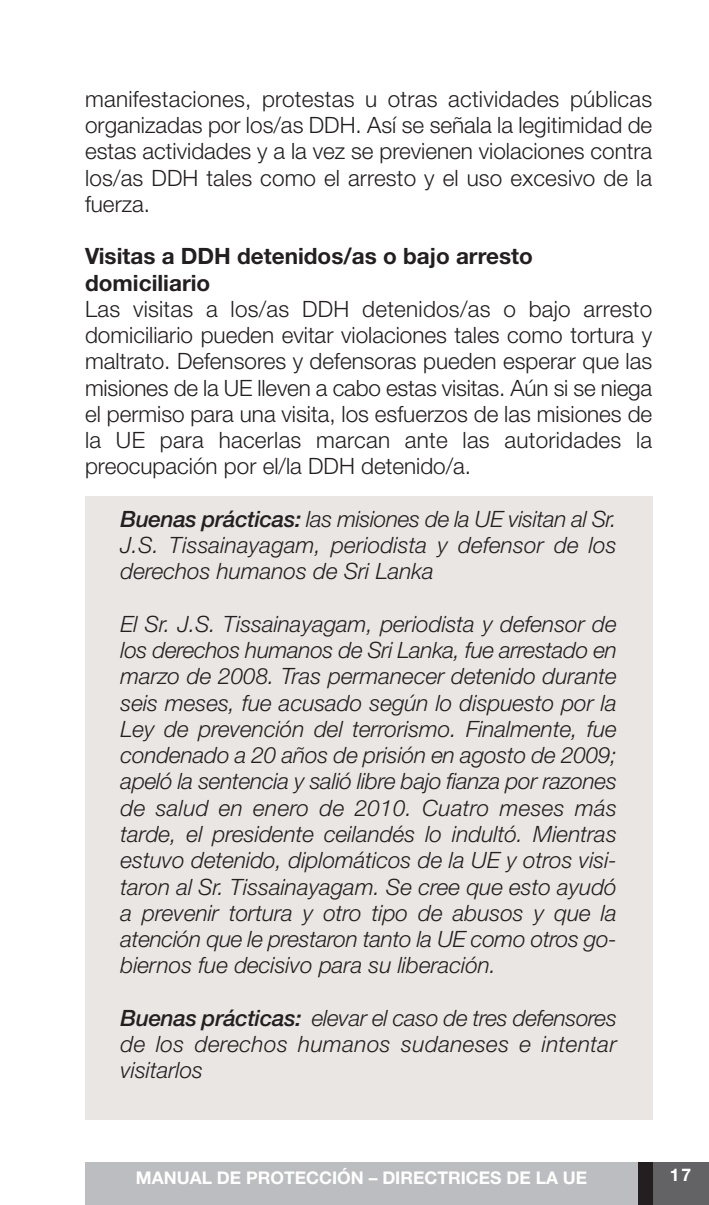
<style>
.page{position:relative;width:709px;height:1205px;background:#fff}
.page>*{position:absolute;margin:0;border:0;box-sizing:border-box;transform-origin:0 0}
.t1{font:italic 300 22.5px/26.2px "Helvetica Neue";color:#231f20;text-align:justify}
.t2{font:300 22.5px/26.2px "Helvetica Neue";letter-spacing:.01em;color:#231f20;text-align:justify}
.t3{font:700 22.5px/26.2px "Helvetica Neue";color:#231f20}
.t4{font:700 17.5px "Helvetica Neue";color:#fff}
.s1{font-weight:500}
</style>
<div class="page">
<div style="left:85px;top:496px;width:567px;height:624px;background:#e9e6e3"></div>
<div style="left:85px;top:1162px;width:624px;height:43px;background:#bcbdc0"></div>
<div style="left:645px;top:1162px;width:64px;height:43px;background:#636366"></div>
<div style="left:638px;top:1162px;width:14px;height:43px;background:#231f20"></div>
<p class="t2" style="left:85px;top:85px;width:568px">manifestaciones, protestas u otras actividades públicas organizadas por los/as DDH. Así se señala la legitimidad de estas actividades y a la vez se previenen violaciones contra los/as DDH tales como el arresto y el uso excesivo de la fuerza.</p>
<p class="t3" style="left:85px;top:243px;width:449px">Visitas a DDH detenidos/as o bajo arresto domiciliario</p>
<p class="t2" style="left:85px;top:295px;width:568px">Las visitas a los/as DDH detenidos/as o bajo arresto domiciliario pueden evitar violaciones tales como tortura y maltrato. Defensores y defensoras pueden esperar que las misiones de la UE lleven a cabo estas visitas. Aún si se niega el permiso para una visita, los esfuerzos de las misiones de la UE para hacerlas marcan ante las autoridades la preocupación por el/la DDH detenido/a.</p>
<p class="t1" style="left:120px;top:505px;width:498px"><span class="s1">Buenas prácticas:</span> las misiones de la UE visitan al Sr.<br>J.S. Tissainayagam, periodista y defensor de los derechos humanos de Sri Lanka</p>
<p class="t1" style="left:120px;top:610px;width:498px">El Sr. J.S. Tissainayagam, periodista y defensor de los derechos humanos de Sri Lanka, fue arrestado en marzo de 2008. Tras permanecer detenido durante seis meses, fue acusado según lo dispuesto por la Ley de prevención del terrorismo. Finalmente, fue condenado a 20 años de prisión en agosto de 2009; apeló la sentencia y salió libre bajo fianza por razones de salud en enero de 2010. Cuatro meses más tarde, el presidente ceilandés lo indultó. Mientras estuvo detenido, diplomáticos de la UE y otros visi&shy;taron al Sr. Tissainayagam. Se cree que esto ayudó a prevenir tortura y otro tipo de abusos y que la atención que le prestaron tanto la UE como otros go&shy;biernos fue decisivo para su liberación.</p>
<p class="t1" style="left:120px;top:1004px;width:498px"><span class="s1">Buenas prácticas:</span> elevar el caso de tres defensores de los derechos humanos sudaneses e intentar visitarlos</p>
<p class="t4" style="left:136px;top:1167px;width:453px">MANUAL DE PROTECCIÓN – DIRECTRICES DE LA UE</p>
<p class="t4" style="left:670px;top:1164px;width:23px">17</p>
</div>
